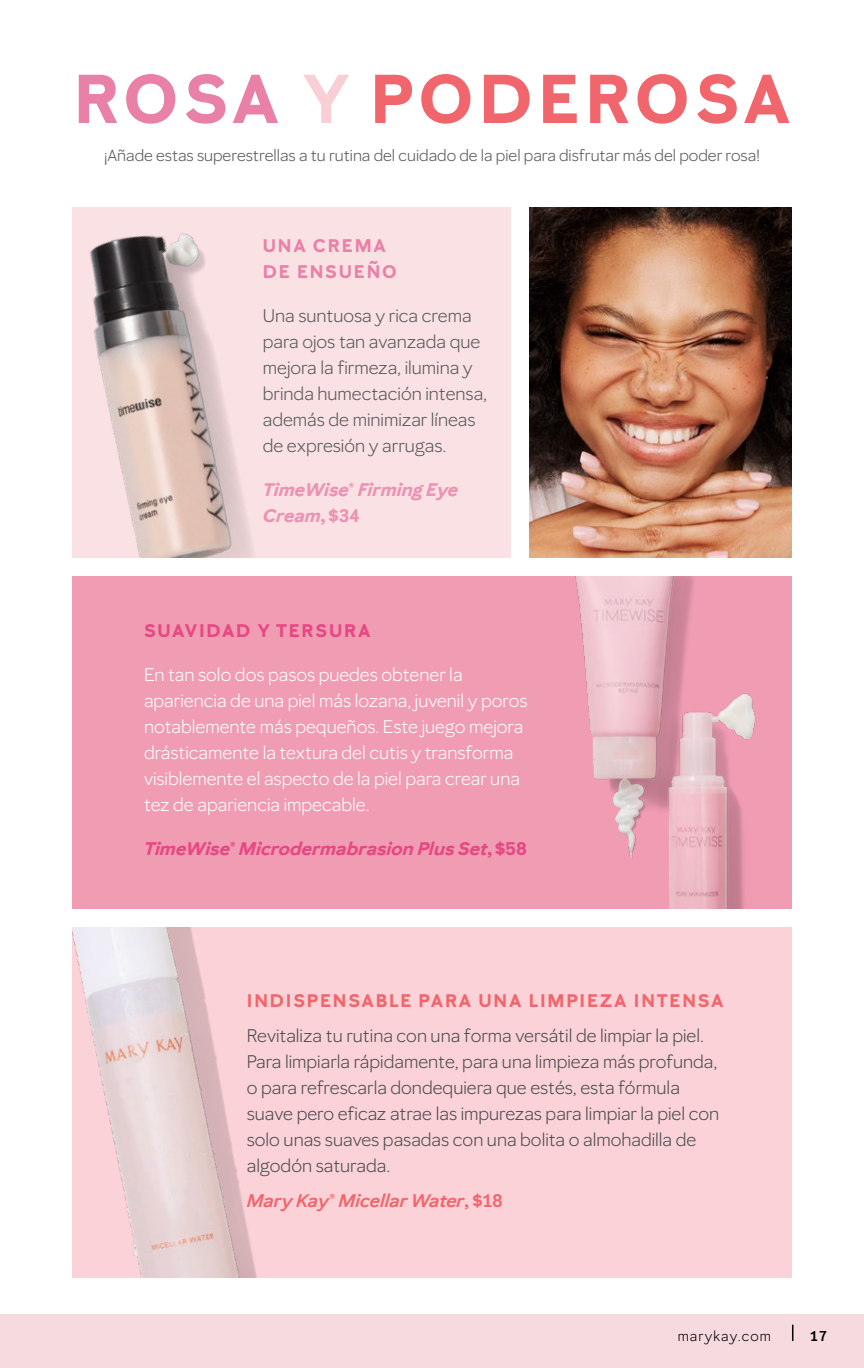
<style>
.page{position:relative;width:864px;height:1368px;background:#fff}
.page>*{position:absolute;margin:0;border:0;box-sizing:border-box;transform-origin:0 0}
.Body_Copy{font:700 68px "Mary Kay Sans";letter-spacing:.075em;color:#f1666c}
.Body_Copy-2{font:18px/26px "Mary Kay Sans";color:#4d4d4f}
.t1{font:18px/26px "Mary Kay Sans";color:#fff}
.t2{font:18px/26px "Mary Kay Sans";color:#58595b}
.t3{font:italic 700 18px "Mary Kay Sans";color:#e74783}
.Body_Copy-3{font:700 18px "Mary Kay Sans";letter-spacing:.1em;color:#f1666c}
.Paragraph_Style_5{font:italic 700 18px/26px "Mary Kay Sans";color:#ec92b3}
.Body_Copy-4{font:italic 600 18px "Mary Kay Sans";color:#f1666c}
.t4{font:700 18px/26px "Mary Kay Sans";letter-spacing:.1em;color:#e980a8}
.t5{font:700 18px "Mary Kay Sans";letter-spacing:.1em;color:#e74783}
.Body_Copy-5{font:16px "Mary Kay Sans";color:#58595b}
.t6{font:14px "Mary Kay Sans";letter-spacing:.08em;color:#000}
.t7{font:600 14px "Mary Kay Sans";color:#000}
.s1{color:#e980a8}
.s2{color:#f7cfd4}
.s3{font-style:normal}
</style>
<div class="page">
<img style="left:529px;top:207px;width:263px;height:351px">
<div style="left:72px;top:207px;width:439px;height:351px;background:#fae1e3"></div>
<img style="left:90px;top:233px;width:163px;height:325px">
<div style="left:72px;top:576px;width:720px;height:333px;background:#f09cb3"></div>
<img style="left:575px;top:576px;width:180px;height:333px">
<div style="left:72px;top:927px;width:720px;height:351px;background:#fbd2d7"></div>
<img style="left:72px;top:927px;width:185px;height:351px">
<div style="left:0;top:1314px;width:864px;height:54px;background:#f6dadf"></div>
<svg style="left:792px;top:1325px;width:1px;height:16px"></svg>
<p class="Body_Copy" style="left:74px;top:57px;width:718px"><span class="s1">ROSA</span> <span class="s2">Y</span> PODEROSA</p>
<p class="Body_Copy-5" style="left:104px;top:146px;width:657px">¡Añade estas superestrellas a tu rutina del cuidado de la piel para disfrutar más del poder rosa!</p>
<p class="t4" style="left:263px;top:233px;width:135px">UNA CREMA<br>DE ENSUEÑO</p>
<p class="t2" style="left:263px;top:303px;width:226px">Una suntuosa y rica crema para ojos tan avanzada que mejora la firmeza, ilumina y brinda humectación intensa, además de minimizar líneas de expresión y arrugas.</p>
<p class="Paragraph_Style_5" style="left:263px;top:477px;width:197px">TimeWise® Firming Eye<br>Cream<span class="s3">, $34</span></p>
<p class="t5" style="left:144px;top:620px;width:228px">SUAVIDAD Y TERSURA</p>
<p class="t1" style="left:144px;top:662px;width:385px">En tan solo dos pasos puedes obtener la apariencia de una piel más lozana, juvenil y poros notablemente más pequeños. Este juego mejora drásticamente la textura del cutis y transforma visiblemente el aspecto de la piel para crear una tez de apariencia impecable.</p>
<p class="t3" style="left:144px;top:838px;width:384px">TimeWise® Microdermabrasion Plus Set<span class="s3">, $58</span></p>
<p class="Body_Copy-3" style="left:247px;top:990px;width:478px">INDISPENSABLE PARA UNA LIMPIEZA INTENSA</p>
<p class="Body_Copy-2" style="left:247px;top:1023px;width:474px">Revitaliza tu rutina con una forma versátil de limpiar la piel.<br>Para limpiarla rápidamente, para una limpieza más profunda, o para refrescarla dondequiera que estés, esta fórmula suave pero eficaz atrae las impurezas para limpiar la piel con solo unas suaves pasadas con una bolita o almohadilla de algodón saturada.</p>
<p class="Body_Copy-4" style="left:247px;top:1190px;width:257px">Mary Kay® Micellar Water<span class="s3">, $18</span></p>
<p class="t6" style="left:677px;top:1328px;width:95px">marykay.com</p>
<p class="t7" style="left:809px;top:1328px;width:18px">17</p>
</div>
